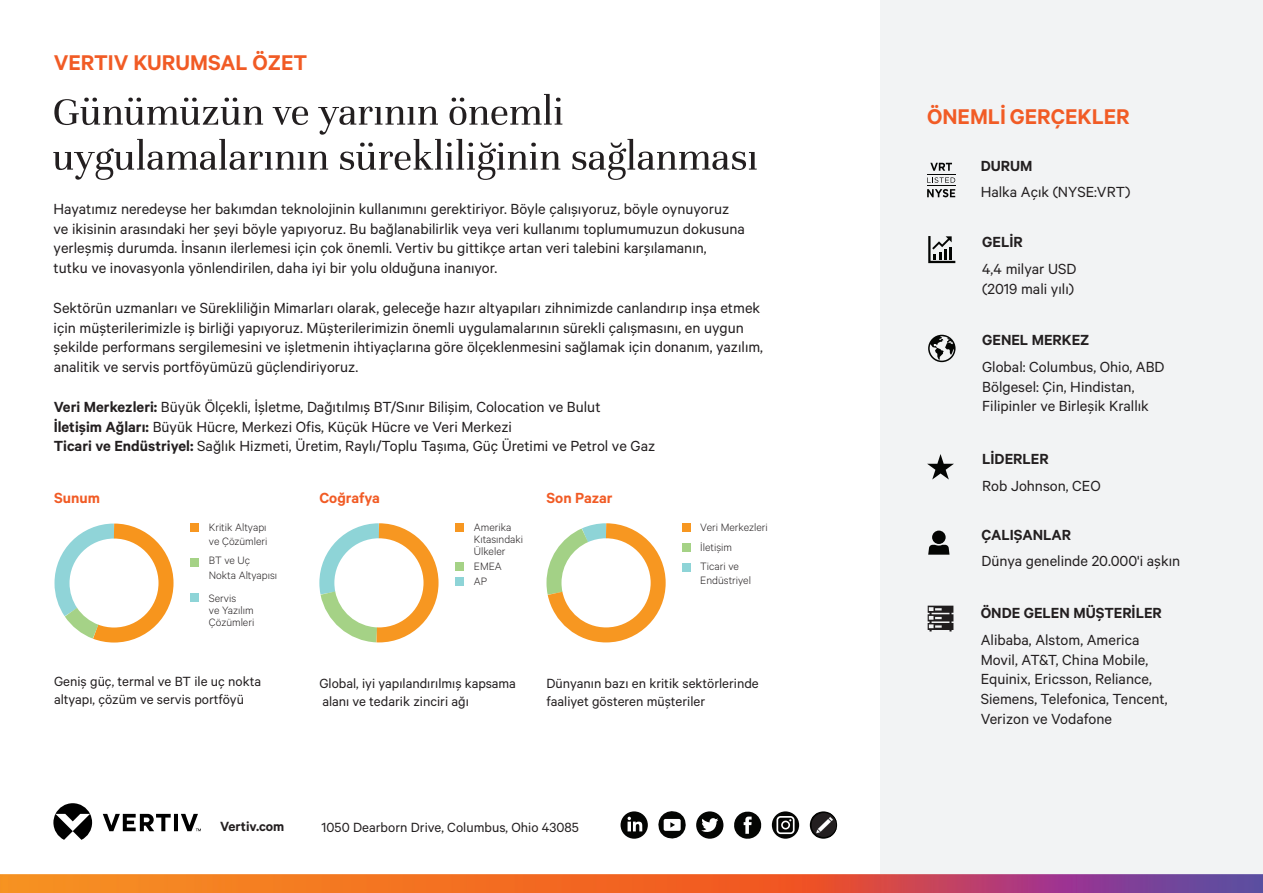
<style>
.page{position:relative;width:1263px;height:893px;background:#fff}
.page>*{position:absolute;margin:0;border:0;box-sizing:border-box;transform-origin:0 0}
.t1{font:600 24px "Calibre";color:#f15b25}
.t2{font:16.5px/19.8px "Calibre";color:#231f20}
.t3{font:600 16.5px "Calibre";color:#231f20}
.t4{font:600 16.5px "Calibre";color:#f15b25}
.t5{font:15px/18px "Calibre";color:#231f20}
.t6{font:600 15px "Calibre";color:#231f20}
.t7{font:300 12px/12px "Calibre";color:#231f20}
.s1{font-weight:600}
</style>
<div class="page">
<div style="left:880px;top:0;width:383px;height:881px;background:#f2f3f4"></div>
<img style="left:0;top:874px;width:1263px;height:19px">
<svg style="left:53px;top:803px;width:148px;height:37px"></svg>
<svg style="left:620px;top:811px;width:28px;height:28px"></svg>
<svg style="left:658px;top:811px;width:28px;height:27px"></svg>
<svg style="left:696px;top:811px;width:27px;height:28px"></svg>
<svg style="left:734px;top:812px;width:27px;height:27px"></svg>
<svg style="left:772px;top:811px;width:27px;height:28px"></svg>
<svg style="left:810px;top:811px;width:27px;height:28px"></svg>
<img style="left:812px;top:813px;width:24px;height:24px">
<svg style="left:927px;top:454px;width:27px;height:25px"></svg>
<svg style="left:928px;top:335px;width:27px;height:27px"></svg>
<svg style="left:928px;top:236px;width:27px;height:27px"></svg>
<svg style="left:928px;top:606px;width:25px;height:25px"></svg>
<svg style="left:928px;top:531px;width:21px;height:24px"></svg>
<svg style="left:53px;top:94px;width:704px;height:86px"></svg>
<div style="left:190px;top:523px;width:8px;height:8px;background:#f79721"></div>
<div style="left:190px;top:558px;width:8px;height:8px;background:#a5d286"></div>
<div style="left:190px;top:593px;width:8px;height:8px;background:#8ed4d7"></div>
<svg style="left:319px;top:523px;width:120px;height:120px"></svg>
<div style="left:456px;top:523px;width:8px;height:9px;background:#f79721"></div>
<div style="left:456px;top:562px;width:8px;height:8px;background:#a5d286"></div>
<div style="left:456px;top:578px;width:8px;height:8px;background:#8ed4d7"></div>
<svg style="left:546px;top:523px;width:120px;height:120px"></svg>
<div style="left:682px;top:523px;width:9px;height:9px;background:#f79721"></div>
<div style="left:682px;top:543px;width:9px;height:8px;background:#a5d286"></div>
<div style="left:682px;top:563px;width:9px;height:8px;background:#8ed4d7"></div>
<svg style="left:54px;top:523px;width:120px;height:120px"></svg>
<svg style="left:927px;top:163px;width:28px;height:34px"></svg>
<h1 class="t1" style="left:54px;top:48px;width:255px">VERTIV KURUMSAL ÖZET</h1>
<p class="t2" style="left:54px;top:198px;width:693px">Hayatımız neredeyse her bakımdan teknolojinin kullanımını gerektiriyor. Böyle çalışıyoruz, böyle oynuyoruz ve ikisinin arasındaki her şeyi böyle yapıyoruz. Bu bağlanabilirlik veya veri kullanımı toplumumuzun dokusuna yerleşmiş durumda. İnsanın ilerlemesi için çok önemli. Vertiv bu gittikçe artan veri talebini karşılamanın,<br>tutku ve inovasyonla yönlendirilen, daha iyi bir yolu olduğuna inanıyor.</p>
<p class="t2" style="left:54px;top:297px;width:711px">Sektörün uzmanları ve Sürekliliğin Mimarları olarak, geleceğe hazır altyapıları zihnimizde canlandırıp inşa etmek için müşterilerimizle iş birliği yapıyoruz. Müşterilerimizin önemli uygulamalarının sürekli çalışmasını, en uygun şekilde performans sergilemesini ve işletmenin ihtiyaçlarına göre ölçeklenmesini sağlamak için donanım, yazılım, analitik ve servis portföyümüzü güçlendiriyoruz.</p>
<p class="t2" style="left:54px;top:396px;width:603px"><span class="s1">Veri Merkezleri:</span> Büyük Ölçekli, İşletme, Dağıtılmış BT/Sınır Bilişim, Colocation ve Bulut<br><span class="s1">İletişim Ağları:</span> Büyük Hücre, Merkezi Ofis, Küçük Hücre ve Veri Merkezi<br><span class="s1">Ticari ve Endüstriyel:</span> Sağlık Hizmeti, Üretim, Raylı/Toplu Taşıma, Güç Üretimi ve Petrol ve Gaz</p>
<p class="t4" style="left:54px;top:488px;width:47px">Sunum</p>
<p class="t7" style="left:209px;top:520px;width:60px;line-height:14.4px">Kritik Altyapı ve Çözümleri</p>
<p class="t7" style="left:209px;top:553px;width:70px;line-height:14.4px">BT ve Uç<br>Nokta Altyapısı</p>
<p class="t7" style="left:209px;top:591px;width:47px">Servis<br>ve Yazılım<br>Çözümleri</p>
<p class="t4" style="left:319px;top:488px;width:62px">Coğrafya</p>
<p class="t4" style="left:546px;top:488px;width:68px">Son Pazar</p>
<p class="t7" style="left:474px;top:521px;width:51px">Amerika<br>Kıtasındaki<br>Ülkeler</p>
<p class="t7" style="left:474px;top:558px;width:30px;line-height:15.1px">EMEA<br>AP</p>
<p class="t7" style="left:700px;top:517px;width:69px;line-height:19.2px">Veri Merkezleri<br>İletişim<br>Ticari ve</p>
<p class="t7" style="left:700px;top:574px;width:52px">Endüstriyel</p>
<p class="t5" style="left:54px;top:672px;width:209px">Geniş güç, termal ve BT ile uç nokta altyapı, çözüm ve servis portföyü</p>
<p class="t5" style="left:319px;top:674px;width:198px">Global, iyi yapılandırılmış kapsama alanı ve tedarik zinciri ağı</p>
<p class="t5" style="left:546px;top:674px;width:214px">Dünyanın bazı en kritik sektörlerinde faaliyet gösteren müşteriler</p>
<p class="t6" style="left:220px;top:817px;width:66px">Vertiv.com</p>
<p class="t5" style="left:322px;top:818px;width:259px">1050 Dearborn Drive, Columbus, Ohio 43085</p>
<h1 class="t1" style="left:927px;top:102px;width:204px">ÖNEMLİ GERÇEKLER</h1>
<p class="t3" style="left:981px;top:156px;width:53px">DURUM</p>
<p class="t2" style="left:981px;top:181px;width:151px">Halka Açık (NYSE:VRT)</p>
<p class="t3" style="left:982px;top:232px;width:42px">GELİR</p>
<p class="t2" style="left:982px;top:258px;width:96px">4,4 milyar USD (2019 mali yılı)</p>
<p class="t3" style="left:982px;top:330px;width:109px">GENEL MERKEZ</p>
<p class="t2" style="left:982px;top:356px;width:184px">Global: Columbus, Ohio, ABD<br>Bölgesel: Çin, Hindistan,<br>Filipinler ve Birleşik Krallık</p>
<p class="t3" style="left:982px;top:449px;width:68px">LİDERLER</p>
<p class="t2" style="left:982px;top:475px;width:120px">Rob Johnson, CEO</p>
<p class="t3" style="left:981px;top:525px;width:91px">ÇALIŞANLAR</p>
<p class="t2" style="left:981px;top:551px;width:200px">Dünya genelinde 20.000'i aşkın</p>
<p class="t3" style="left:981px;top:603px;width:183px">ÖNDE GELEN MÜŞTERİLER</p>
<p class="t2" style="left:981px;top:629px;width:188px">Alibaba, Alstom, America<br>Movil, AT&amp;T, China Mobile,<br>Equinix, Ericsson, Reliance,<br>Siemens, Telefonica, Tencent,<br>Verizon ve Vodafone</p>
</div>
